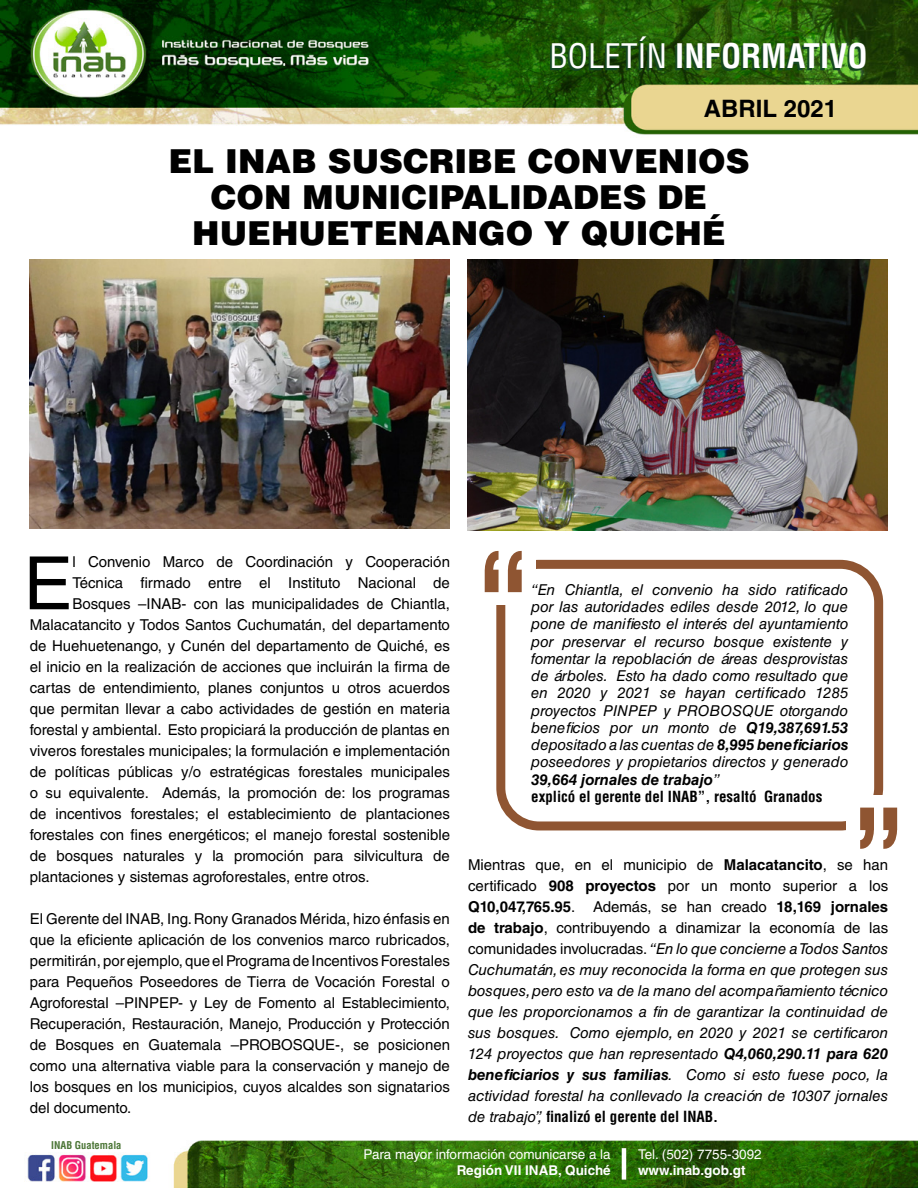
<style>
.page{position:relative;width:918px;height:1188px;background:#fff}
.page>*{position:absolute;margin:0;border:0;box-sizing:border-box;transform-origin:0 0}
.t1{font:73.5px "Helvetica LT Std";color:#000}
.t2{font:900 33px/36px "Helvetica LT Std";color:#000;text-align:center}
.t3{font:700 condensed 33px "Helvetica LT Std";color:#fff}
.t4{font:700 24px "Helvetica LT Std";color:#000}
.t5{font:15px/21px "Helvetica LT Std";color:#000;text-align:justify}
.t6{font:italic 15px/17.2px "Helvetica LT Std";color:#000}
.t7{font:13.5px "Helvetica LT Std";color:#fff}
.t8{font:700 13.5px "Helvetica LT Std";color:#fff}
.t9{font:700 condensed 10.5px "Helvetica LT Std";color:#4c7637}
.s1{font-weight:400}
.s2{font-weight:700}
.s3{font-weight:700;font-style:normal;font-stretch:condensed}
.s4{font-style:normal}
.s5{font-weight:700;font-style:normal}
</style>
<div class="page">
<img style="left:0;top:0;width:918px;height:1188px">
<svg style="left:550px;top:39px;width:314px;height:32px;background:#215812"></svg>
<hr style="left:622px;top:1148px;width:4px;height:32px;background:#fff">
<div style="left:496px;top:560px;width:387px;height:270px;border:9px solid #8f5532;border-radius:38px"></div>
<div style="left:475px;top:544px;width:61px;height:60px;background:#fff"></div>
<svg style="left:508px;top:550px;width:14px;height:42px"></svg>
<svg style="left:485px;top:550px;width:14px;height:42px"></svg>
<div style="left:846px;top:796px;width:61px;height:60px;background:#fff"></div>
<svg style="left:860px;top:808px;width:14px;height:41px"></svg>
<svg style="left:883px;top:808px;width:14px;height:41px"></svg>
<img style="left:468px;top:259px;width:420px;height:272px">
<img style="left:30px;top:259px;width:420px;height:269px">
<h2 class="t3" style="left:550px;top:35px;width:320px"><span class="s1">BOLETÍN</span> INFORMATIVO</h2>
<h3 class="t4" style="left:704px;top:94px;width:135px">ABRIL 2021</h3>
<h2 class="t2" style="left:168px;top:142px;width:583px">EL INAB SUSCRIBE CONVENIOS<br>CON MUNICIPALIDADES DE<br>HUEHUETENANGO Y QUICHÉ</h2>
<h1 class="t1" style="left:23px;top:541px;width:51px">E</h1>
<p class="t5" style="left:72px;top:551px;width:379px">l Convenio Marco de Coordinación y Cooperación</p>
<p class="t5" style="left:72px;top:572px;width:379px">Técnica firmado entre el Instituto Nacional de</p>
<p class="t5" style="left:72px;top:593px;width:379px">Bosques –INAB- con las municipalidades de Chiantla,</p>
<p class="t5" style="left:30px;top:614px;width:422px">Malacatancito y Todos Santos Cuchumatán, del departamento</p>
<p class="t5" style="left:30px;top:635px;width:422px">de Huehuetenango, y Cunén del departamento de Quiché, es</p>
<p class="t5" style="left:30px;top:656px;width:422px">el inicio en la realización de acciones que incluirán la firma de</p>
<p class="t5" style="left:30px;top:677px;width:422px">cartas de entendimiento, planes conjuntos u otros acuerdos</p>
<p class="t5" style="left:30px;top:698px;width:422px">que permitan llevar a cabo actividades de gestión en materia</p>
<p class="t5" style="left:30px;top:719px;width:422px">forestal y ambiental. Esto propiciará la producción de plantas en</p>
<p class="t5" style="left:30px;top:740px;width:422px">viveros forestales municipales; la formulación e implementación</p>
<p class="t5" style="left:30px;top:761px;width:422px">de políticas públicas y/o estratégicas forestales municipales</p>
<p class="t5" style="left:30px;top:782px;width:422px">o su equivalente. Además, la promoción de: los programas</p>
<p class="t5" style="left:30px;top:803px;width:422px">de incentivos forestales; el establecimiento de plantaciones</p>
<p class="t5" style="left:30px;top:824px;width:422px">forestales con fines energéticos; el manejo forestal sostenible</p>
<p class="t5" style="left:30px;top:845px;width:422px">de bosques naturales y la promoción para silvicultura de</p>
<p class="t5" style="left:30px;top:866px;width:341px">plantaciones y sistemas agroforestales, entre otros.</p>
<p class="t5" style="left:30px;top:908px;width:422px">El Gerente del INAB, Ing. Rony Granados Mérida, hizo énfasis en que la eficiente aplicación de los convenios marco rubricados, permitirán, por ejemplo, que el Programa de Incentivos Forestales para Pequeños Poseedores de Tierra de Vocación Forestal o Agroforestal –PINPEP- y Ley de Fomento al Establecimiento, Recuperación, Restauración, Manejo, Producción y Protección de Bosques en Guatemala –PROBOSQUE-, se posicionen como una alternativa viable para la conservación y manejo de los bosques en los municipios, cuyos alcaldes son signatarios del documento.</p>
<p class="t6" style="left:531px;top:581px;width:319px">“En Chiantla, el convenio ha sido ratificado por las autoridades ediles desde 2012, lo que pone de manifiesto el interés del ayuntamiento por preservar el recurso bosque existente y fomentar la repoblación de áreas desprovistas de árboles. Esto ha dado como resultado que en 2020 y 2021 se hayan certificado 1285 proyectos PINPEP y PROBOSQUE otorgando beneficios por un monto de <span class="s2">Q19,387,691.53 </span>depositado a las cuentas de <span class="s2">8,995 beneficiarios </span>poseedores y propietarios directos y generado <span class="s2">39,664 jornales de trabajo</span>”<br><span class="s3">explicó el gerente del INAB”, resaltó Granados</span></p>
<p class="t6" style="left:468px;top:854px;width:422px;line-height:21px;text-align:justify"><span class="s4">Mientras que, en el municipio de</span> <span class="s5">Malacatancito</span><span class="s4">, se han certificado</span> <span class="s5">908 proyectos</span> <span class="s4">por un monto superior a los </span><span class="s5">Q10,047,765.95</span><span class="s4">. Además, se han creado</span> <span class="s5">18,169 jornales de trabajo</span><span class="s4">, contribuyendo a dinamizar la economía de las comunidades involucradas.</span> “En lo que concierne a Todos Santos Cuchumatán, es muy reconocida la forma en que protegen sus bosques, pero esto va de la mano del acompañamiento técnico que les proporcionamos a fin de garantizar la continuidad de sus bosques. Como ejemplo, en 2020 y 2021 se certificaron 124 proyectos que han representado <span class="s2">Q4,060,290.11 para 620 beneficiarios y sus familias</span>. Como si esto fuese poco, la actividad forestal ha conllevado la creación de 10307 jornales de trabajo”, <span class="s3">finalizó el gerente del INAB.</span></p>
<p class="t9" style="left:51px;top:1139px;width:72px">INAB Guatemala</p>
<p class="t7" style="left:364px;top:1146px;width:249px">Para mayor información comunicarse a la</p>
<p class="t8" style="left:457px;top:1162px;width:156px">Región VII INAB, Quiché</p>
<p class="t7" style="left:638px;top:1146px;width:125px">Tel. (502) 7755-3092</p>
<p class="t8" style="left:638px;top:1162px;width:109px">www.inab.gob.gt</p>
</div>
